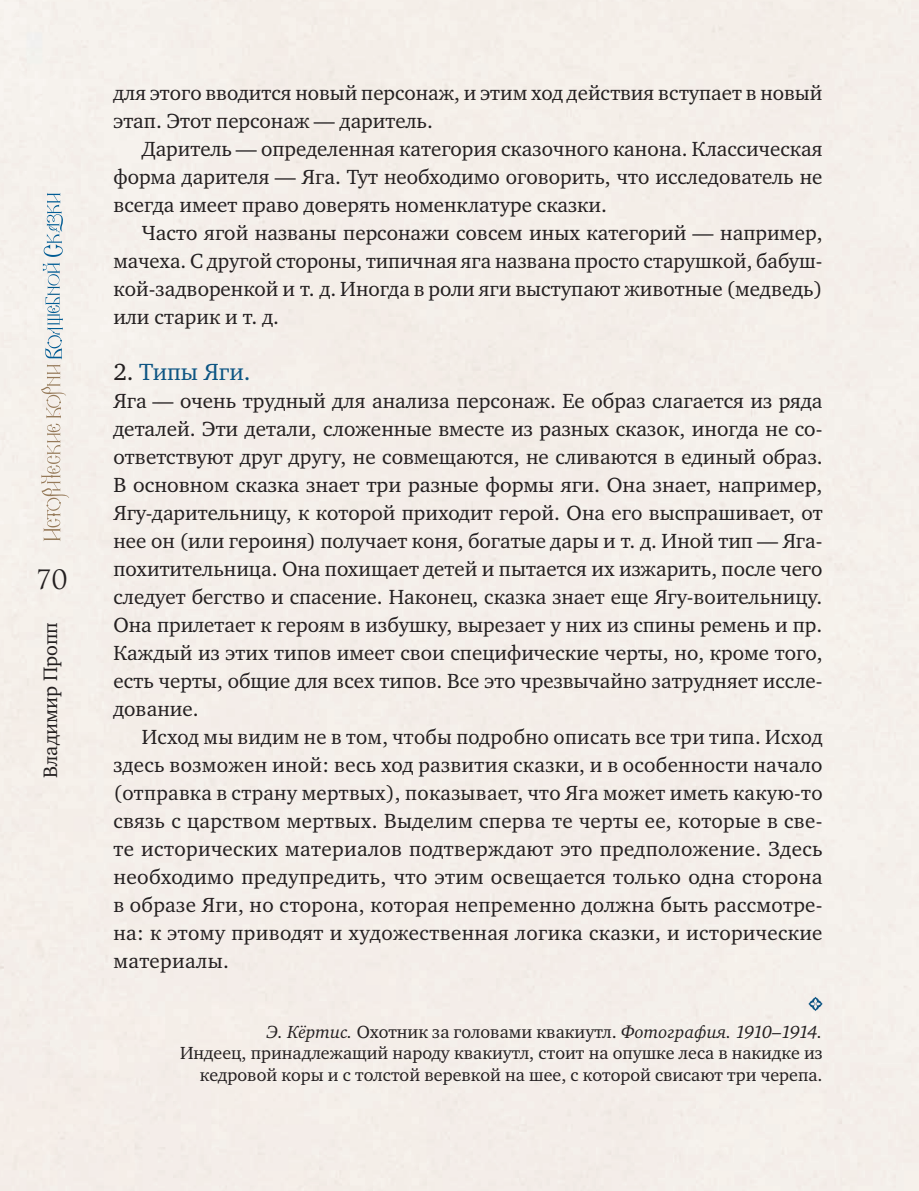
<style>
.page{position:relative;width:919px;height:1191px;background:#fff}
.page>*{position:absolute;margin:0;border:0;box-sizing:border-box;transform-origin:0 0}
.t1{font:26px "Romul";color:#231f20}
._2_ур_курс_цвет{font:24px "Charter ITC";color:#0d5583}
.Paragraph_Style_1{font:21px/28px "Charter ITC";color:#231f20;text-align:justify}
._1-й_абщац{font:21px/28px "Charter ITC";color:#231f20}
.t2{font:20px "Charter ITC";color:#231f20}
.Подпись{font:18px/21.6px "Charter ITC";color:#231f20;text-align:right}
.s1{color:#231f20}
.s2{font-style:italic}
</style>
<div class="page">
<svg style="left:41px;top:424px;width:28px;height:117px;background:#e8e0d7"></svg>
<svg style="left:41px;top:193px;width:25px;height:225px;background:#d9dddd"></svg>
<svg style="left:808px;top:996px;width:14px;height:15px"></svg>
<p class="t1" style="left:37px;top:564px;width:33px">70</p>
<p class="t2" style="left:38px;top:778px;width:158px;rotate:-90deg">Владимир Пропп</p>
<p class="_1-й_абщац" style="left:113px;top:79px;width:710px">для этого вводится новый персонаж, и этим ход действия вступает в новый этап. Этот персонаж — даритель.</p>
<p class="Paragraph_Style_1" style="left:113px;top:135px;width:710px;text-indent:28px">Даритель — определенная категория сказочного канона. Классическая форма дарителя — Яга. Тут необходимо оговорить, что исследователь не всегда имеет право доверять номенклатуре сказки.</p>
<p class="Paragraph_Style_1" style="left:113px;top:219px;width:710px;text-indent:28px">Часто ягой названы персонажи совсем иных категорий — например, мачеха. С другой стороны, типичная яга названа просто старушкой, бабуш&shy;кой-задворенкой и т. д. Иногда в роли яги выступают животные (медведь) или старик и т. д.</p>
<p class="_2_ур_курс_цвет" style="left:113px;top:357px;width:139px"><span class="s1">2.</span> Типы Яги.</p>
<p class="_1-й_абщац" style="left:113px;top:387px;width:710px;text-align:justify">Яга — очень трудный для анализа персонаж. Ее образ слагается из ряда деталей. Эти детали, сложенные вместе из разных сказок, иногда не со&shy;ответствуют друг другу, не совмещаются, не сливаются в единый образ.<br>В основном сказка знает три разные формы яги. Она знает, например, Ягу-дарительницу, к которой приходит герой. Она его выспрашивает, от нее он (или героиня) получает коня, богатые дары и т. д. Иной тип — Яга&shy;похитительница. Она похищает детей и пытается их изжарить, после чего следует бегство и спасение. Наконец, сказка знает еще Ягу-воительницу.<br>Она прилетает к героям в избушку, вырезает у них из спины ремень и пр.<br>Каждый из этих типов имеет свои специфические черты, но, кроме того, есть черты, общие для всех типов. Все это чрезвычайно затрудняет иссле&shy;дование.</p>
<p class="Paragraph_Style_1" style="left:113px;top:723px;width:710px;text-indent:28px">Исход мы видим не в том, чтобы подробно описать все три типа. Исход здесь возможен иной: весь ход развития сказки, и в особенности начало (отправка в страну мертвых), показывает, что Яга может иметь какую-то связь с царством мертвых. Выделим сперва те черты ее, которые в све&shy;те исторических материалов подтверждают это предположение. Здесь необходимо предупредить, что этим освещается только одна сторона в образе Яги, но сторона, которая непременно должна быть рассмотре&shy;на: к этому приводят и художественная логика сказки, и исторические материалы.</p>
<p class="Подпись" style="left:180px;top:1020px;width:644px"><span class="s2">Э. Кёртис.</span> Охотник за головами квакиутл. <span class="s2">Фотография. 1910–1914.<br></span>Индеец, принадлежащий народу квакиутл, стоит на опушке леса в накидке из кедровой коры и с толстой веревкой на шее, с которой свисают три черепа.</p>
</div>
